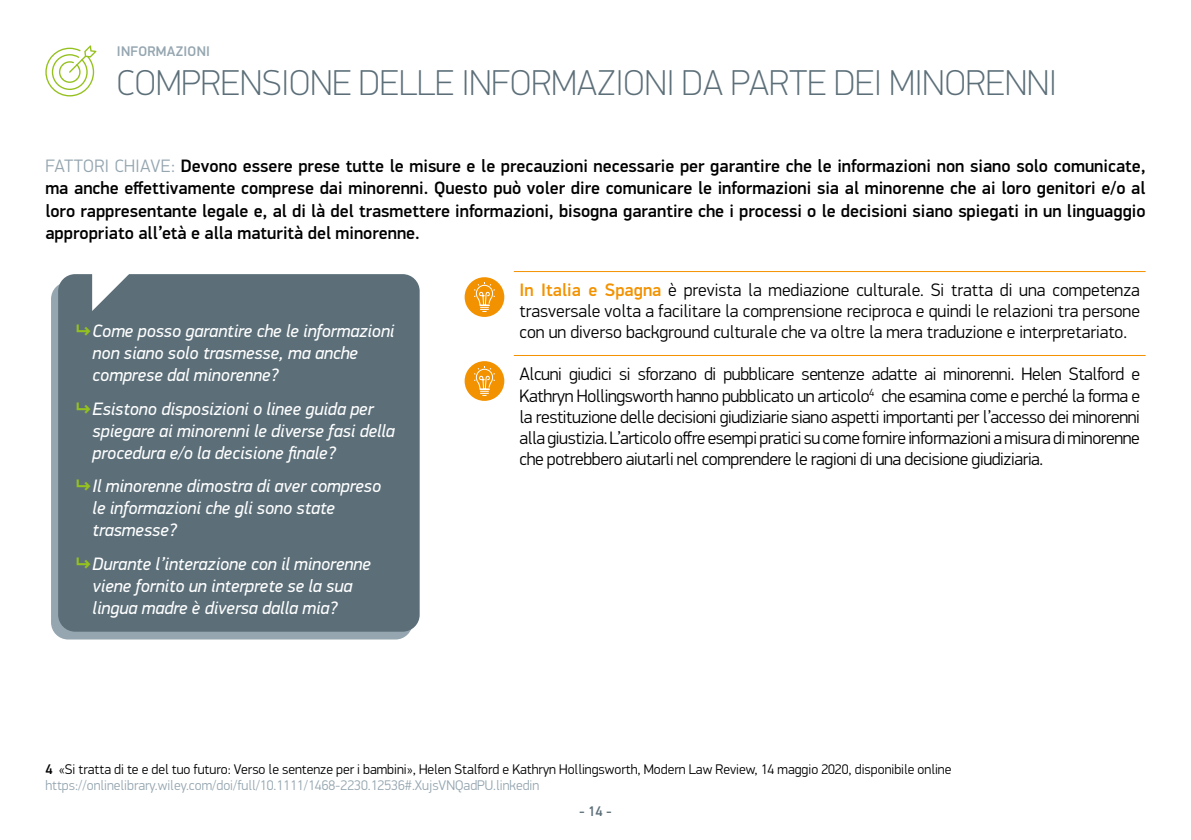
<style>
.page{position:relative;width:1191px;height:840px;background:#fff}
.page>*{position:absolute;margin:0;border:0;box-sizing:border-box;transform-origin:0 0}
.t1{font:100 36px "PF Din Display Pro";color:#5c6f79}
.t2{font:300 18px/21.2px "PF Din Display Pro";letter-spacing:-.01em;color:#000;text-align:justify}
.t3{font:500 18px/22px "PF Din Display Pro";color:#000;text-align:justify}
.t4{font:italic 18px/22px "PF Din Display Pro";color:#fff}
.t5{font:300 14px/16px "PF Din Display Pro";color:#000}
.t6{font:500 14px "PF Din Display Pro";letter-spacing:.02em;color:#95a6b0}
.t7{font:500 14px "PF Din Display Pro";color:#5c6f79}
.s1{font-weight:300;color:#95a6b0}
.s2{font-weight:900;font-style:normal;color:#95c11f}
.s3{font-weight:500;color:#f39200}
.s4{font-weight:500}
.s5{color:#95a6b0}
</style>
<div class="page">
<div style="left:51px;top:282px;width:361px;height:357px;background:#95a6b0;border-radius:17px"></div>
<div style="left:58px;top:274px;width:362px;height:357px;background:#5c6f79;border-radius:17px"></div>
<svg style="left:92px;top:274px;width:54px;height:37px"></svg>
<hr style="left:514px;top:271px;width:631px;height:1px;background:#f39200">
<hr style="left:514px;top:355px;width:631px;height:1px;background:#f39200">
<div style="left:464px;top:277px;width:40px;height:40px;background:#f39200;border-radius:50%"></div>
<svg style="left:473px;top:277px;width:22px;height:35px"></svg>
<div style="left:464px;top:361px;width:40px;height:39px;background:#f39200;border-radius:50%"></div>
<svg style="left:473px;top:361px;width:22px;height:35px"></svg>
<svg style="left:45px;top:45px;width:51px;height:51px"></svg>
<p class="t6" style="left:117px;top:43px;width:95px">INFORMAZIONI</p>
<h1 class="t1" style="left:117px;top:62px;width:941px">COMPRENSIONE DELLE INFORMAZIONI DA PARTE DEI MINORENNI</h1>
<p class="t3" style="left:45px;top:155px;width:1101px"><span class="s1">FATTORI CHIAVE:</span> Devono essere prese tutte le misure e le precauzioni necessarie per garantire che le informazioni non siano solo comunicate, ma anche effettivamente comprese dai minorenni. Questo può voler dire comunicare le informazioni sia al minorenne che ai loro genitori e/o al loro rappresentante legale e, al di là del trasmettere informazioni, bisogna garantire che i processi o le decisioni siano spiegati in un linguaggio appropriato all’età e alla maturità del minorenne.</p>
<p class="t4" style="left:93px;top:320px;width:303px;text-indent:-17px"><span class="s2">↳</span>Come posso garantire che le informazioni non siano solo trasmesse, ma anche comprese dal minorenne?</p>
<p class="t4" style="left:93px;top:397px;width:304px;text-indent:-17px"><span class="s2">↳</span>Esistono disposizioni o linee guida per spiegare ai minorenni le diverse fasi della procedura e/o la decisione finale?</p>
<p class="t4" style="left:93px;top:475px;width:290px;text-indent:-17px"><span class="s2">↳</span>Il minorenne dimostra di aver compreso le informazioni che gli sono state trasmesse?</p>
<p class="t4" style="left:93px;top:552px;width:280px;text-indent:-17px"><span class="s2">↳</span>Durante l’interazione con il minorenne viene fornito un interprete se la sua lingua madre è diversa dalla mia?</p>
<p class="t2" style="left:519px;top:280px;width:622px"><span class="s3">In Italia e Spagna</span> è prevista la mediazione culturale. Si tratta di una competenza trasversale volta a facilitare la comprensione reciproca e quindi le relazioni tra persone con un diverso background culturale che va oltre la mera traduzione e interpretariato.</p>
<p class="t2" style="left:519px;top:363px;width:622px">Alcuni giudici si sforzano di pubblicare sentenze adatte ai minorenni. Helen Stalford e Kathryn Hollingsworth hanno pubblicato un articolo<sup>4</sup> che esamina come e perché la forma e la restituzione delle decisioni giudiziarie siano aspetti importanti per l’accesso dei minorenni alla giustizia. L’articolo offre esempi pratici su come fornire informazioni a misura di minorenne che potrebbero aiutarli nel comprendere le ragioni di una decisione giudiziaria.</p>
<p class="t5" style="left:45px;top:760px;width:907px"><span class="s4">4</span> «Si tratta di te e del tuo futuro: Verso le sentenze per i bambini», Helen Stalford e Kathryn Hollingsworth, Modern Law Review, 14 maggio 2020, disponibile online <span class="s5">https://onlinelibrary.wiley.com/doi/full/10.1111/1468-2230.12536#.XujsVNQadPU.linkedin</span></p>
<p class="t7" style="left:579px;top:801px;width:34px">- 14 -</p>
</div>
